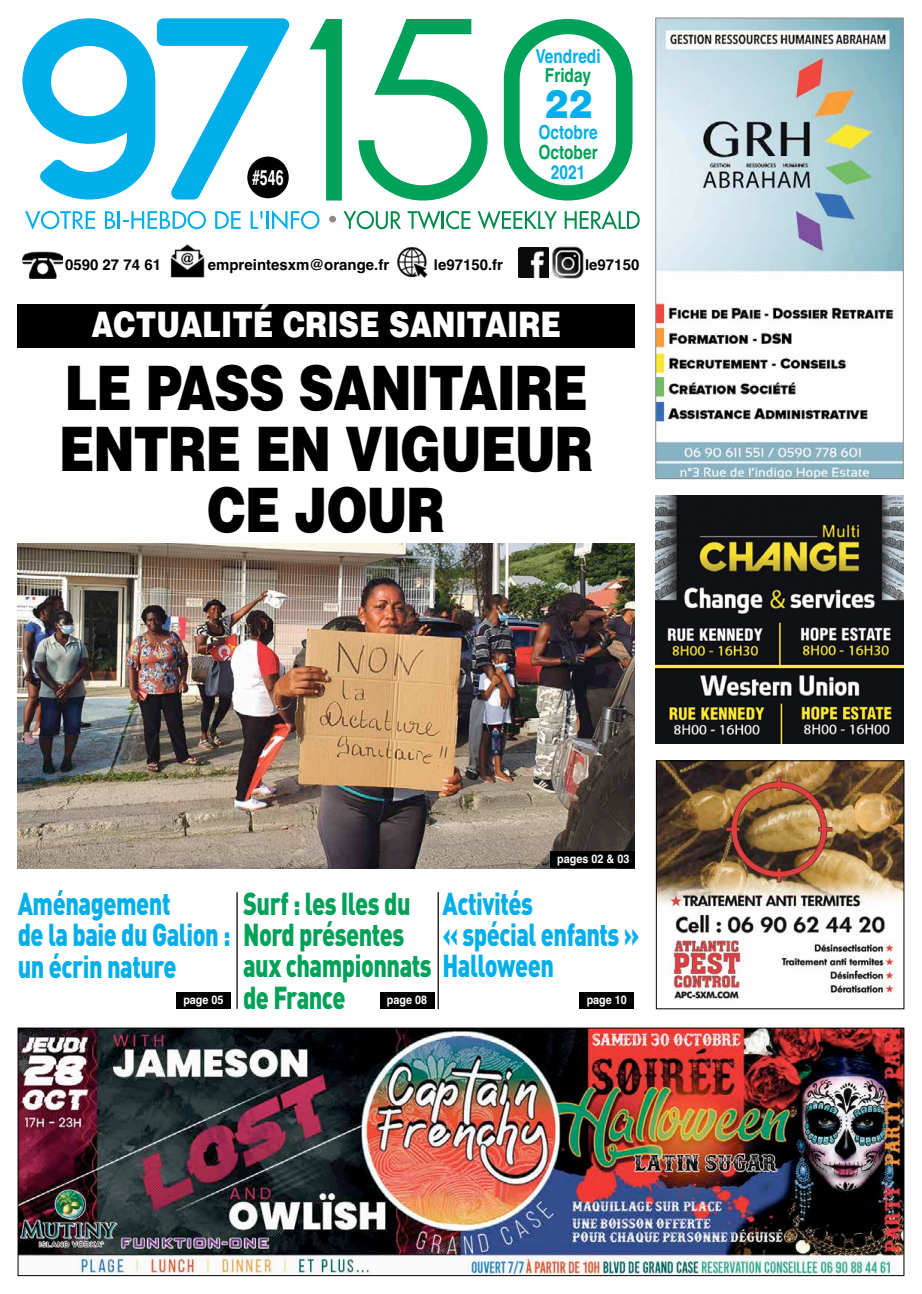
<style>
.page{position:relative;width:922px;height:1294px;background:#fff}
.page>*{position:absolute;margin:0;border:0;box-sizing:border-box;transform-origin:0 0}
.t1{font:900 61.38px/60.9px "Helvetica";letter-spacing:-.025em;color:#000;text-align:center;scale:.81 1}
.t2{font:900 39.25px "Helvetica";color:#00afea;scale:.9 1}
.t3{font:900 35.12px "Helvetica";color:#fff;scale:.81 1}
.t4{font:900 31.38px/31.4px "DIN Pro";letter-spacing:-.02em;color:#00afea;scale:.75 1}
.t5{font:900 31.38px/62.6px "DIN Pro";letter-spacing:-.02em;color:#00a158;scale:.75 1}
.t6{font:700 21.12px "Helvetica";color:#fff;scale:.67 1}
.t7{font:700 19.25px "Helvetica";color:#00afea;scale:.8 1}
.t8{font:700 19.25px "Helvetica";color:#00a158;scale:.8 1}
.t9{font:700 15px "Helvetica";color:#000}
.t10{font:700 11.88px "Helvetica";color:#fff;scale:.91 1}
.s1{color:#00a158}
.s2{color:#00afea}
</style>
<div class="page">
<img style="left:18px;top:543px;width:616px;height:325px">
<div style="left:18px;top:304px;width:616px;height:43px;background:#000"></div>
<svg style="left:22px;top:18px;width:267px;height:181px"></svg>
<svg style="left:309px;top:19px;width:33px;height:181px"></svg>
<svg style="left:358px;top:19px;width:129px;height:181px"></svg>
<svg style="left:503px;top:19px;width:129px;height:181px"></svg>
<div style="left:247px;top:156px;width:41px;height:42px;background:#000;border-radius:50%"></div>
<hr style="left:236px;top:892px;width:2px;height:116px;background:#000">
<div style="left:329px;top:216px;width:7px;height:6px;background:#8c8886;border-radius:50%"></div>
<svg style="left:25px;top:211px;width:70px;height:19px"></svg>
<svg style="left:105px;top:211px;width:101px;height:18px"></svg>
<svg style="left:215px;top:211px;width:25px;height:18px"></svg>
<svg style="left:250px;top:211px;width:12px;height:18px"></svg>
<hr style="left:266px;top:211px;width:3px;height:18px;background:#00afea">
<svg style="left:272px;top:210px;width:47px;height:19px"></svg>
<svg style="left:343px;top:211px;width:58px;height:18px"></svg>
<svg style="left:407px;top:211px;width:63px;height:18px"></svg>
<svg style="left:477px;top:211px;width:80px;height:18px"></svg>
<svg style="left:564px;top:210px;width:75px;height:19px"></svg>
<img style="left:22px;top:251px;width:41px;height:28px">
<img style="left:397px;top:247px;width:31px;height:31px">
<img style="left:518px;top:246px;width:66px;height:32px">
<img style="left:170px;top:245px;width:35px;height:33px">
<hr style="left:437px;top:892px;width:1px;height:117px;background:#000">
<img style="left:20px;top:1029px;width:882px;height:244px">
<div style="left:18px;top:1027px;width:886px;height:248px;border:1px solid #000"></div>
<img style="left:657px;top:20px;width:244px;height:457px">
<div style="left:655px;top:18px;width:248px;height:461px;border:1px solid #8c8886"></div>
<img style="left:658px;top:762px;width:244px;height:239px">
<div style="left:656px;top:760px;width:248px;height:249px;border:1px solid #000"></div>
<div style="left:379px;top:992px;width:55px;height:17px;background:#000"></div>
<div style="left:176px;top:992px;width:55px;height:17px;background:#000"></div>
<div style="left:579px;top:992px;width:55px;height:17px;background:#000"></div>
<div style="left:550px;top:851px;width:84px;height:17px;background:#000"></div>
<img style="left:655px;top:495px;width:248px;height:248px">
<p class="t6" style="left:252px;top:160px;width:48px">#546</p>
<p class="t7" style="left:535px;top:41px;width:83px">Vendredi</p>
<p class="t8" style="left:544px;top:60px;width:59px">Friday</p>
<p class="t7" style="left:538px;top:117px;width:75px">Octobre</p>
<p class="t8" style="left:538px;top:137px;width:75px">October</p>
<p class="t7" style="left:550px;top:156px;width:44px">2021</p>
<p class="t2" style="left:544px;top:78px;width:54px">22</p>
<p class="t9" style="left:65px;top:253px;width:97px">0590 27 74 61</p>
<p class="t9" style="left:208px;top:253px;width:183px">empreintesxm@orange.fr</p>
<p class="t9" style="left:434px;top:252px;width:71px">le97150.fr</p>
<p class="t9" style="left:585px;top:253px;width:56px">le97150</p>
<p class="t3" style="left:91px;top:302px;width:581px">ACTUALITÉ CRISE SANITAIRE</p>
<h1 class="t1" style="left:59px;top:356px;width:661px">LE PASS SANITAIRE<br>ENTRE EN VIGUEUR<br>CE JOUR</h1>
<p class="t10" style="left:557px;top:849px;width:81px">pages 02 &amp; 03</p>
<p class="t4" style="left:442px;top:883px;width:264px">Activités<br>« spécial enfants »</p>
<p class="t4" style="left:18px;top:883px;width:517px">Aménagement<br>de la baie du Galion : <span class="s1">Nord présentes </span>un écrin nature</p>
<p class="t10" style="left:183px;top:990px;width:46px">page 05</p>
<p class="t10" style="left:387px;top:990px;width:46px">page 08</p>
<p class="t10" style="left:586px;top:990px;width:46px">page 10</p>
<p class="t5" style="left:243px;top:867px;width:416px">Surf : les Iles du<br>aux championnats <span class="s2">Halloween</span></p>
<p class="t5" style="left:243px;top:961px;width:138px">de France</p>
</div>
